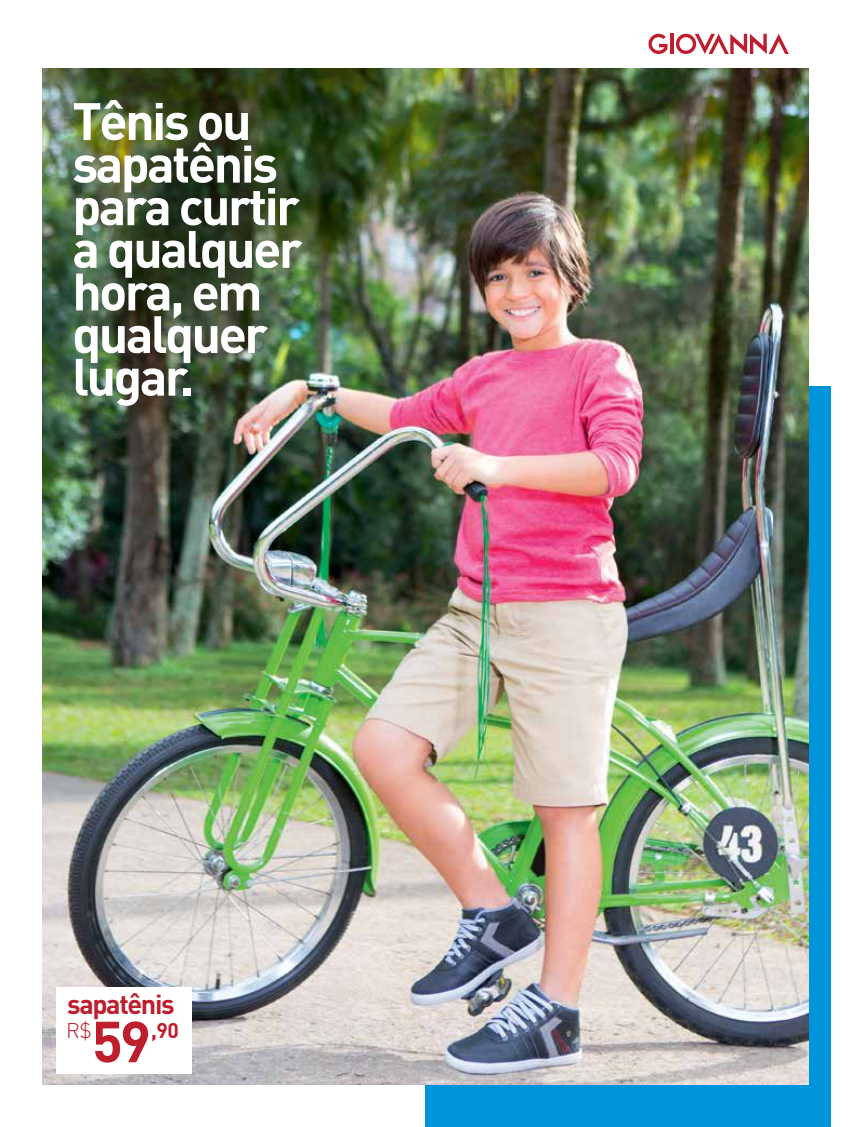
<style>
.page{position:relative;width:851px;height:1127px;background:#fff}
.page>*{position:absolute;margin:0;border:0;box-sizing:border-box;transform-origin:0 0}
.t1{font:700 56.85px "DIN";color:#be1e2d}
.t2{font:700 51.75px/42.6px "DIN";letter-spacing:-.05em;color:#fff}
.t3{font:700 27px "DIN";letter-spacing:-.05em;color:#be1e2d}
.t4{font:700 21px "DIN";color:#be1e2d}
.t5{font:300 21px "DIN";color:#be1e2d}
</style>
<div class="page">
<div style="left:425px;top:387px;width:405px;height:740px;background:linear-gradient(to right,#0095da,#0095da)"></div>
<img style="left:43px;top:69px;width:765px;height:1015px">
<div style="left:56px;top:987px;width:136px;height:86px;background:#fff"></div>
<hr style="left:670px;top:34px;width:3px;height:20px;background:#be1e2d">
<svg style="left:648px;top:34px;width:19px;height:20px"></svg>
<svg style="left:675px;top:34px;width:113px;height:20px"></svg>
<p class="t2" style="left:72px;top:98px;width:231px">Tênis ou sapatênis para curtir a qualquer hora, em qualquer lugar.</p>
<p class="t3" style="left:67px;top:986px;width:109px">sapatênis</p>
<p class="t1" style="left:92px;top:1004px;width:60px">59</p>
<p class="t5" style="left:66px;top:1018px;width:27px">R$</p>
<p class="t4" style="left:151px;top:1016px;width:29px">,90</p>
</div>
